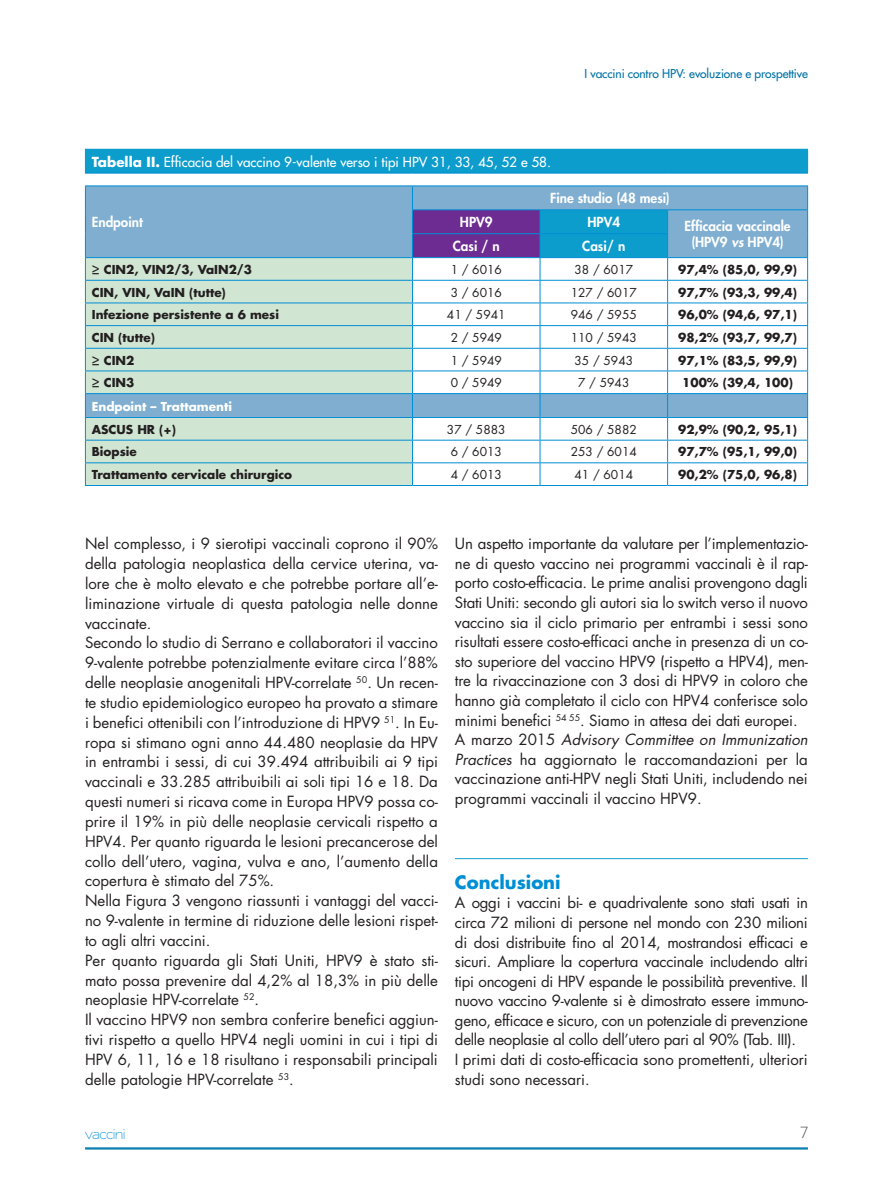
<style>
.page{position:relative;width:893px;height:1191px;background:#fff}
.page>*{position:absolute;margin:0;border:0;box-sizing:border-box;transform-origin:0 0}
._10_PARAGRAFO_filo_s{font:700 18px "Futura Std";color:#008ed4}
._01_TESTO_ok{font:15px/19.8px "Futura Std";color:#231f20;text-align:justify}
.t1{font:15px "Rawengulk Sans";letter-spacing:-.01em;color:#008ed4}
.t2{font:300 15px "Prime";color:#4b4c4d}
.TABELLA_intestazione{font:800 13.5px "Futura Std";color:#fff}
.TABELLA_dida{font:500 13.5px "Futura Std";color:#fff}
.TABELLA_testo{font:700 12px "Futura Std";color:#231f20}
.TABELLA_testo-2{font:12px "Futura Std";color:#231f20}
.t3{font:500 12px "Futura Std";letter-spacing:-.01em;color:#0072a5}
.TABELLA_intestazione-2{font:700 12px "Futura Std";color:#fff}
.s1{font-weight:700}
.s2{font-style:italic}
.s3{color:#222}
</style>
<div class="page">
<hr style="left:85px;top:1147px;width:723px;height:2px;background:#087fae">
<hr style="left:455px;top:858px;width:353px;height:1px;background:#0c9dcd">
<div style="left:85px;top:149px;width:723px;height:24px;background:#0c9dcd"></div>
<svg style="left:86px;top:186px;width:721px;height:231px;fill:#7faed0"></svg>
<svg style="left:86px;top:258px;width:326px;height:227px;background:#c6ded2"></svg>
<hr style="left:85px;top:280px;width:327px;height:1px;background:#008ed4">
<hr style="left:668px;top:280px;width:140px;height:1px;background:#008ed4">
<hr style="left:85px;top:302px;width:327px;height:1px;background:#008ed4">
<hr style="left:668px;top:302px;width:140px;height:1px;background:#008ed4">
<hr style="left:85px;top:325px;width:327px;height:1px;background:#008ed4">
<hr style="left:668px;top:325px;width:140px;height:1px;background:#008ed4">
<hr style="left:85px;top:348px;width:327px;height:1px;background:#008ed4">
<hr style="left:668px;top:348px;width:140px;height:1px;background:#008ed4">
<hr style="left:85px;top:370px;width:327px;height:1px;background:#008ed4">
<hr style="left:668px;top:370px;width:140px;height:1px;background:#008ed4">
<hr style="left:85px;top:440px;width:327px;height:1px;background:#008ed4">
<hr style="left:668px;top:440px;width:140px;height:1px;background:#008ed4">
<hr style="left:85px;top:462px;width:327px;height:1px;background:#008ed4">
<hr style="left:668px;top:462px;width:140px;height:1px;background:#008ed4">
<hr style="left:85px;top:485px;width:327px;height:1px;background:#008ed4">
<hr style="left:412px;top:485px;width:128px;height:1px;background:#008ed4">
<hr style="left:540px;top:485px;width:128px;height:1px;background:#008ed4">
<hr style="left:668px;top:485px;width:140px;height:1px;background:#008ed4">
<hr style="left:85px;top:257px;width:327px;height:1px;background:#008ed4">
<hr style="left:85px;top:393px;width:327px;height:1px;background:#008ed4">
<svg style="left:85px;top:186px;width:1px;height:299px"></svg>
<hr style="left:668px;top:393px;width:140px;height:1px;background:#008ed4">
<hr style="left:85px;top:417px;width:327px;height:1px;background:#008ed4">
<hr style="left:668px;top:417px;width:140px;height:1px;background:#008ed4">
<hr style="left:668px;top:209px;width:140px;height:1px;background:#008ed4">
<svg style="left:807px;top:186px;width:1px;height:299px"></svg>
<hr style="left:668px;top:257px;width:140px;height:1px;background:#008ed4">
<hr style="left:85px;top:173px;width:327px;height:1px;background:#008ed4">
<hr style="left:412px;top:173px;width:128px;height:1px;background:#008ed4">
<hr style="left:540px;top:173px;width:128px;height:1px;background:#008ed4">
<hr style="left:668px;top:173px;width:140px;height:1px;background:#008ed4">
<hr style="left:85px;top:185px;width:327px;height:1px;background:#008ed4">
<hr style="left:412px;top:185px;width:128px;height:1px;background:#008ed4">
<hr style="left:540px;top:185px;width:128px;height:1px;background:#008ed4">
<hr style="left:668px;top:185px;width:140px;height:1px;background:#008ed4">
<svg style="left:412px;top:186px;width:256px;height:299px"></svg>
<hr style="left:540px;top:233px;width:128px;height:1px;background:#008ed4">
<p class="TABELLA_dida" style="left:92px;top:153px;width:461px"><span class="s1">Tabella II.</span> Efficacia del vaccino 9-valente verso i tipi HPV 31, 33, 45, 52 e 58.</p>
<p class="t3" style="left:584px;top:66px;width:225px">I vaccini contro HPV: evoluzione e prospettive</p>
<p class="TABELLA_intestazione" style="left:92px;top:214px;width:52px">Endpoint</p>
<p class="TABELLA_intestazione" style="left:550px;top:190px;width:121px">Fine studio (48 mesi)</p>
<p class="TABELLA_intestazione" style="left:460px;top:214px;width:34px">HPV9</p>
<p class="TABELLA_intestazione" style="left:587px;top:214px;width:34px">HPV4</p>
<p class="TABELLA_intestazione" style="left:684px;top:218px;width:108px">Efficacia vaccinale</p>
<p class="TABELLA_intestazione" style="left:453px;top:238px;width:49px">Casi / n</p>
<p class="TABELLA_intestazione" style="left:582px;top:238px;width:45px">Casi/ n</p>
<p class="TABELLA_intestazione" style="left:691px;top:234px;width:94px">(HPV9 <span class="s2">vs</span> HPV4)</p>
<p class="TABELLA_testo" style="left:92px;top:261px;width:162px">≥ CIN2, VIN2/3, VaIN2/3</p>
<p class="TABELLA_testo-2" style="left:451px;top:262px;width:53px">1 / 6016</p>
<p class="TABELLA_testo-2" style="left:574px;top:262px;width:60px">38 / 6017</p>
<p class="TABELLA_testo" style="left:678px;top:261px;width:120px">97,4% (85,0, 99,9)</p>
<p class="TABELLA_testo" style="left:92px;top:284px;width:136px">CIN, VIN, VaIN (tutte)</p>
<p class="TABELLA_testo-2" style="left:451px;top:284px;width:53px">3 / 6016</p>
<p class="TABELLA_testo-2" style="left:571px;top:284px;width:67px">127 / 6017</p>
<p class="TABELLA_testo" style="left:678px;top:284px;width:120px">97,7% (93,3, 99,4)</p>
<p class="TABELLA_testo" style="left:92px;top:307px;width:189px">Infezione persistente a 6 mesi</p>
<p class="TABELLA_testo-2" style="left:447px;top:307px;width:60px">41 / 5941</p>
<p class="TABELLA_testo-2" style="left:571px;top:307px;width:67px">946 / 5955</p>
<p class="TABELLA_testo" style="left:678px;top:307px;width:120px">96,0% (94,6, 97,1)</p>
<p class="TABELLA_testo" style="left:92px;top:329px;width:65px">CIN (tutte)</p>
<p class="TABELLA_testo-2" style="left:451px;top:330px;width:53px">2 / 5949</p>
<p class="TABELLA_testo-2" style="left:571px;top:330px;width:67px">110 / 5943</p>
<p class="TABELLA_testo" style="left:678px;top:329px;width:120px">98,2% (93,7, 99,7)</p>
<p class="TABELLA_testo" style="left:92px;top:352px;width:44px">≥ CIN2</p>
<p class="TABELLA_testo-2" style="left:451px;top:352px;width:53px">1 / 5949</p>
<p class="TABELLA_testo-2" style="left:574px;top:352px;width:60px">35 / 5943</p>
<p class="TABELLA_testo" style="left:678px;top:352px;width:120px">97,1% (83,5, 99,9)</p>
<p class="TABELLA_testo" style="left:92px;top:375px;width:44px">≥ CIN3</p>
<p class="TABELLA_testo-2" style="left:451px;top:375px;width:53px">0 / 5949</p>
<p class="TABELLA_testo-2" style="left:578px;top:375px;width:53px">7 / 5943</p>
<p class="TABELLA_testo" style="left:682px;top:375px;width:112px">100% (39,4, 100)</p>
<p class="TABELLA_intestazione-2" style="left:92px;top:398px;width:142px">Endpoint – Trattamenti</p>
<p class="TABELLA_testo" style="left:92px;top:421px;width:86px">ASCUS HR (+)</p>
<p class="TABELLA_testo-2" style="left:447px;top:422px;width:60px">37 / 5883</p>
<p class="TABELLA_testo-2" style="left:571px;top:422px;width:67px">506 / 5882</p>
<p class="TABELLA_testo" style="left:678px;top:421px;width:120px">92,9% (90,2, 95,1)</p>
<p class="TABELLA_testo" style="left:92px;top:444px;width:46px">Biopsie</p>
<p class="TABELLA_testo-2" style="left:451px;top:444px;width:53px">6 / 6013</p>
<p class="TABELLA_testo-2" style="left:571px;top:444px;width:67px">253 / 6014</p>
<p class="TABELLA_testo" style="left:678px;top:444px;width:120px">97,7% (95,1, 99,0)</p>
<p class="TABELLA_testo" style="left:92px;top:466px;width:202px">Trattamento cervicale chirurgico</p>
<p class="TABELLA_testo-2" style="left:451px;top:467px;width:53px">4 / 6013</p>
<p class="TABELLA_testo-2" style="left:574px;top:467px;width:60px">41 / 6014</p>
<p class="TABELLA_testo" style="left:678px;top:466px;width:120px">90,2% (75,0, 96,8)</p>
<p class="_01_TESTO_ok" style="left:85px;top:534px;width:354px">Nel complesso, i 9 sierotipi vaccinali coprono il 90% della patologia neoplastica della cervice uterina, va&shy;lore che è molto elevato e che potrebbe portare all’e&shy;liminazione virtuale di questa patologia nelle donne vaccinate.</p>
<p class="_01_TESTO_ok" style="left:85px;top:633px;width:354px">Secondo lo studio di Serrano e collaboratori il vaccino 9-valente potrebbe potenzialmente evitare circa l’88% delle neoplasie anogenitali HPV-correlate <sup>50</sup><span class="s3">.</span> Un recen&shy;te studio epidemiologico europeo ha provato a stimare i benefici ottenibili con l’introduzione di HPV9 <sup>51</sup>. In Eu&shy;ropa si stimano ogni anno 44.480 neoplasie da HPV in entrambi i sessi, di cui 39.494 attribuibili ai 9 tipi vaccinali e 33.285 attribuibili ai soli tipi 16 e 18. Da questi numeri si ricava come in Europa HPV9 possa co&shy;prire il 19% in più delle neoplasie cervicali rispetto a HPV4. Per quanto riguarda le lesioni precancerose del collo dell’utero, vagina, vulva e ano, l’aumento della copertura è stimato del 75%.</p>
<p class="_01_TESTO_ok" style="left:85px;top:891px;width:354px">Nella Figura 3 vengono riassunti i vantaggi del vacci&shy;no 9-valente in termine di riduzione delle lesioni rispet&shy;to agli altri vaccini.</p>
<p class="_01_TESTO_ok" style="left:85px;top:950px;width:354px">Per quanto riguarda gli Stati Uniti, HPV9 è stato sti&shy;mato possa prevenire dal 4,2% al 18,3% in più delle neoplasie HPV-correlate <sup>52</sup>.</p>
<p class="_01_TESTO_ok" style="left:85px;top:1010px;width:354px">Il vaccino HPV9 non sembra conferire benefici aggiun&shy;tivi rispetto a quello HPV4 negli uomini in cui i tipi di HPV 6, 11, 16 e 18 risultano i responsabili principali delle patologie HPV-correlate <sup>53</sup>.</p>
<p class="_01_TESTO_ok" style="left:455px;top:534px;width:354px">Un aspetto importante da valutare per l’implementazio&shy;ne di questo vaccino nei programmi vaccinali è il rap&shy;porto costo-efficacia. Le prime analisi provengono dagli Stati Uniti: secondo gli autori sia lo switch verso il nuovo vaccino sia il ciclo primario per entrambi i sessi sono risultati essere costo-efficaci anche in presenza di un co&shy;sto superiore del vaccino HPV9 (rispetto a HPV4), men&shy;tre la rivaccinazione con 3 dosi di HPV9 in coloro che hanno già completato il ciclo con HPV4 conferisce solo minimi benefici <sup>54</sup> <sup>55</sup>. Siamo in attesa dei dati europei.</p>
<p class="_01_TESTO_ok" style="left:455px;top:730px;width:354px">A marzo 2015 <span class="s2">Advisory Committee on Immunization Practices</span> ha aggiornato le raccomandazioni per la vaccinazione anti-HPV negli Stati Uniti, includendo nei programmi vaccinali il vaccino HPV9.</p>
<p class="_10_PARAGRAFO_filo_s" style="left:455px;top:870px;width:107px">Conclusioni</p>
<p class="_01_TESTO_ok" style="left:455px;top:893px;width:354px">A oggi i vaccini bi- e quadrivalente sono stati usati in circa 72 milioni di persone nel mondo con 230 milioni di dosi distribuite fino al 2014, mostrandosi efficaci e sicuri. Ampliare la copertura vaccinale includendo altri tipi oncogeni di HPV espande le possibilità preventive. Il nuovo vaccino 9-valente si è dimostrato essere immuno&shy;geno, efficace e sicuro, con un potenziale di prevenzione delle neoplasie al collo dell’utero pari al 90% (Tab. III).</p>
<p class="_01_TESTO_ok" style="left:455px;top:1050px;width:354px">I primi dati di costo-efficacia sono promettenti, ulteriori studi sono necessari.</p>
<p class="t1" style="left:85px;top:1125px;width:42px">vaccini</p>
<p class="t2" style="left:800px;top:1124px;width:9px">7</p>
</div>
